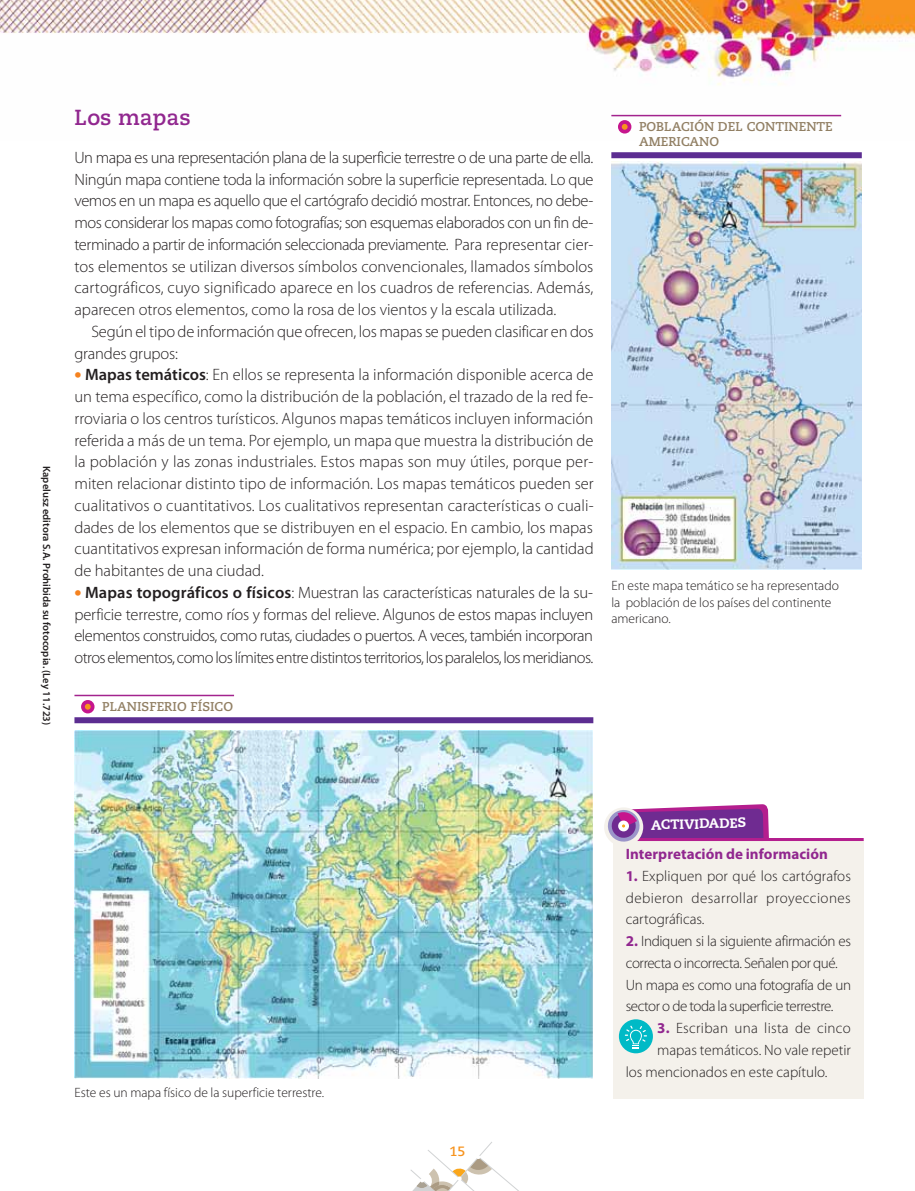
<style>
.page{position:relative;width:915px;height:1191px;background:#fff}
.page>*{position:absolute;margin:0;border:0;box-sizing:border-box;transform-origin:0 0}
.t1{font:700 21.75px "Caecilia LT Std";color:#91278f}
.t2{font:300 16.5px/21.8px "Myriad Pro";letter-spacing:-.01em;color:#231f20;text-align:justify}
.t3{font:300 15px/21.8px "Myriad Pro";letter-spacing:-.005em;color:#231f20;text-align:justify}
.t4{font:300 15px/21.8px "Myriad Pro";letter-spacing:-.025em;color:#231f20}
.t5{font:700 15px "Myriad Pro";letter-spacing:.005em;color:#91278f}
.t6{font:300 15px "Myriad Pro";letter-spacing:.02em;color:#231f20}
.t7{font:300 13.5px/16.5px "Myriad Pro";color:#231f20}
.t8{font:800 13.5px "Caecilia LT Std";color:#fff}
.t9{font:700 13.5px "Caecilia LT Std";color:#f7931d}
.t10{font:700 12.75px/15px "Caecilia LT Std";color:#917f63}
.t11{font:600 10.5px "Myriad Pro";color:#231f20}
.s1{font-weight:900;font-size:19.5px;color:#f5821f}
.s2{font-weight:600}
.s3{font-weight:700;color:#91278f}
</style>
<div class="page">
<img style="left:0;top:0;width:914px;height:134px">
<div style="left:619px;top:122px;width:10px;height:10px;background:#f7931d;border-radius:50%"></div>
<div style="left:617px;top:120px;width:14px;height:13px;border:4px solid #c6168d;border-radius:50%"></div>
<div style="left:611px;top:152px;width:250px;height:6px;background:#5c2d91"></div>
<hr style="left:611px;top:115px;width:229px;height:1px;background:#a3238e">
<hr style="left:74px;top:694px;width:160px;height:2px;background:#a3238e">
<div style="left:83px;top:702px;width:10px;height:9px;background:#f7931d;border-radius:50%"></div>
<div style="left:81px;top:700px;width:13px;height:13px;border:4px solid #c6168d;border-radius:50%"></div>
<div style="left:74px;top:717px;width:519px;height:6px;background:#5c2d91"></div>
<div style="left:612px;top:840px;width:251px;height:258px;background:#f4f1eb"></div>
<hr style="left:611px;top:838px;width:252px;height:3px;background:#b41e8e">
<div style="left:604px;top:807px;width:39px;height:39px;background:#f4f1eb;border-radius:50%"></div>
<svg style="left:605px;top:804px;width:163px;height:42px"></svg>
<div style="left:617px;top:820px;width:12px;height:11px;border:4px solid #fff;border-radius:50%"></div>
<div style="left:618px;top:1019px;width:34px;height:34px;background:#00bac6;border-radius:50%"></div>
<svg style="left:624px;top:1025px;width:22px;height:24px"></svg>
<img style="left:75px;top:730px;width:517px;height:348px">
<img style="left:611px;top:162px;width:250px;height:407px">
<svg style="left:410px;top:1142px;width:108px;height:48px"></svg>
<p class="t11" style="left:51px;top:466px;width:261px;rotate:90deg">Kapelusz editora S.A. Prohibida su fotocopia. (Ley 11.723)</p>
<h1 class="t1" style="left:74px;top:107px;width:118px">Los mapas</h1>
<p class="t2" style="left:74px;top:148px;width:520px">Un mapa es una representación plana de la superficie terrestre o de una parte de ella.<br>Ningún mapa contiene toda la información sobre la superficie representada. Lo que vemos en un mapa es aquello que el cartógrafo decidió mostrar. Entonces, no debe&shy;mos considerar los mapas como fotografías; son esquemas elaborados con un fin de&shy;terminado a partir de información seleccionada previamente. Para representar cier&shy;tos elementos se utilizan diversos símbolos convencionales, llamados símbolos cartográficos, cuyo significado aparece en los cuadros de referencias. Además, aparecen otros elementos, como la rosa de los vientos y la escala utilizada.</p>
<p class="t2" style="left:74px;top:322px;width:520px;text-indent:17px">Según el tipo de información que ofrecen, los mapas se pueden clasificar en dos grandes grupos:</p>
<p class="t2" style="left:74px;top:366px;width:520px"><span class="s1">•</span> <span class="s2">Mapas temáticos</span>: En ellos se representa la información disponible acerca de un tema específico, como la distribución de la población, el trazado de la red fe&shy;rroviaria o los centros turísticos. Algunos mapas temáticos incluyen información referida a más de un tema. Por ejemplo, un mapa que muestra la distribución de la población y las zonas industriales. Estos mapas son muy útiles, porque per&shy;miten relacionar distinto tipo de información. Los mapas temáticos pueden ser cualitativos o cuantitativos. Los cualitativos representan características o cuali&shy;dades de los elementos que se distribuyen en el espacio. En cambio, los mapas cuantitativos expresan información de forma numérica; por ejemplo, la cantidad de habitantes de una ciudad.</p>
<p class="t2" style="left:74px;top:583px;width:520px"><span class="s1">•</span> <span class="s2">Mapas topográficos o físicos</span>: Muestran las características naturales de la su&shy;perficie terrestre, como ríos y formas del relieve. Algunos de estos mapas incluyen elementos construidos, como rutas, ciudades o puertos. A veces, también incorporan otros elementos, como los límites entre distintos territorios, los paralelos, los meridianos.</p>
<p class="t7" style="left:611px;top:579px;width:229px">En este mapa temático se ha representado la población de los países del continente americano.</p>
<p class="t10" style="left:638px;top:120px;width:195px">POBLACIÓN DEL CONTINENTE<br>AMERICANO</p>
<p class="t10" style="left:102px;top:700px;width:132px">PLANISFERIO FÍSICO</p>
<p class="t7" style="left:74px;top:1086px;width:251px">Este es un mapa físico de la superficie terrestre.</p>
<p class="t9" style="left:449px;top:1144px;width:17px">15</p>
<p class="t8" style="left:650px;top:818px;width:96px;rotate:-2deg">ACTIVIDADES</p>
<p class="t5" style="left:625px;top:845px;width:203px">Interpretación de información</p>
<p class="t3" style="left:625px;top:866px;width:226px"><span class="s3">1.</span> Expliquen por qué los cartógrafos debieron desarrollar proyecciones cartográficas.</p>
<p class="t4" style="left:625px;top:931px;width:227px"><span class="s3">2.</span> Indiquen si la siguiente afirmación es correcta o incorrecta. Señalen por qué.<br>Un mapa es como una fotografía de un sector o de toda la superficie terrestre.</p>
<p class="t6" style="left:657px;top:1022px;width:195px"><span class="s3">3.</span> Escriban una lista de cinco</p>
<p class="t3" style="left:657px;top:1040px;width:195px">mapas temáticos. No vale repetir</p>
<p class="t3" style="left:625px;top:1062px;width:203px">los mencionados en este capítulo.</p>
</div>
